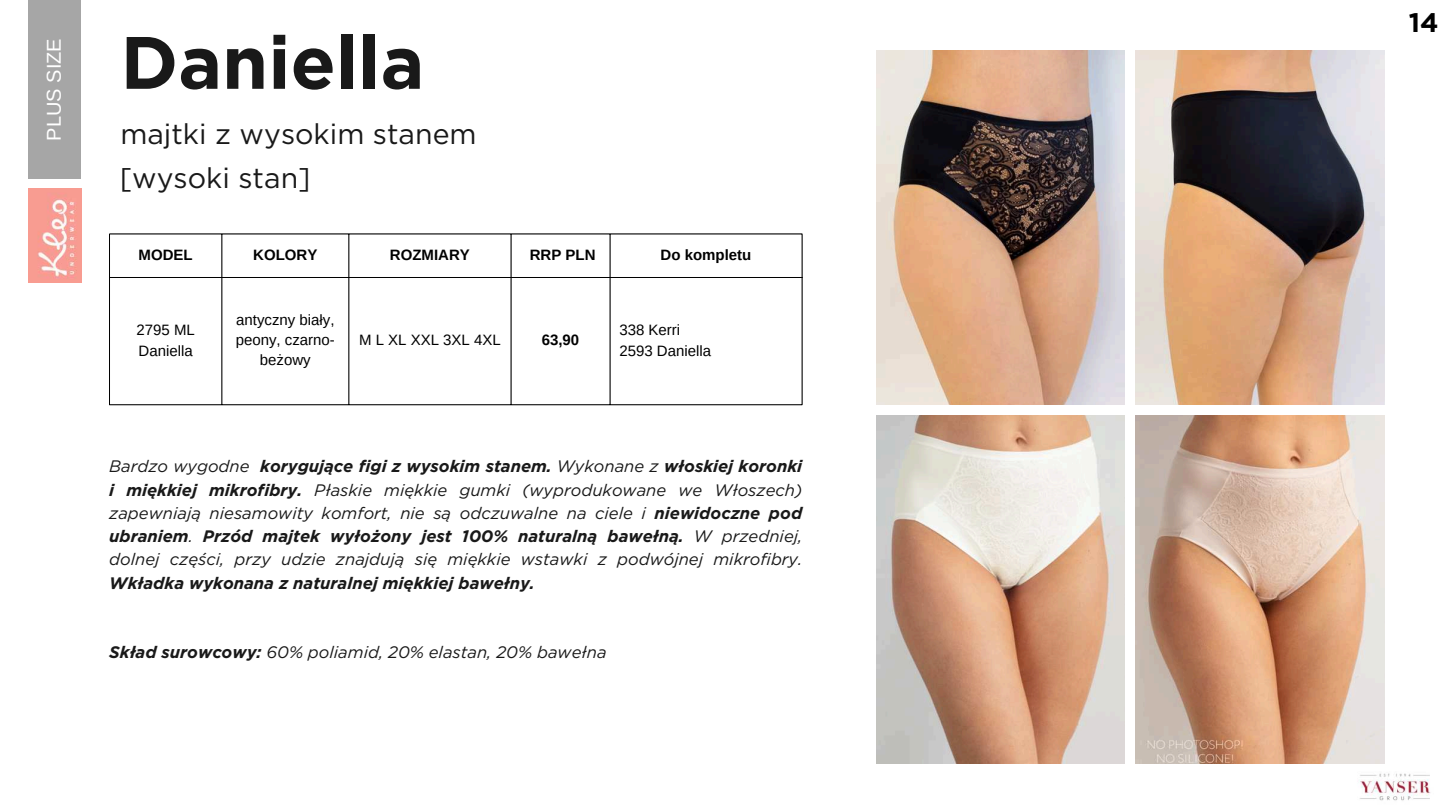
<style>
.page{position:relative;width:1440px;height:810px;background:#fff}
.page>*{position:absolute;margin:0;border:0;box-sizing:border-box;transform-origin:0 0}
.t1{font:700 74px "Gotham";color:#191919}
.t2{font:28.5px "Gotham";color:#191919}
.t3{font:700 26.8px "Gotham";color:#000}
.t4{font:20px "Arimo";color:#fff}
.t5{font:italic 16.6px/23.2px "Gotham";color:#191919;text-align:justify}
.t6{font:italic 700 16.6px "Gotham";color:#191919}
.t7{font:15px/20.2px "Arimo";color:#000}
.t8{font:700 15px "Arimo";color:#000}
.s1{font-weight:700}
</style>
<div class="page">
<hr style="left:109px;top:234px;width:1px;height:171px;background:#000">
<hr style="left:222px;top:234px;width:1px;height:171px;background:#000">
<hr style="left:349px;top:234px;width:1px;height:171px;background:#000">
<hr style="left:511px;top:234px;width:1px;height:171px;background:#000">
<hr style="left:610px;top:234px;width:1px;height:171px;background:#000">
<hr style="left:802px;top:234px;width:1px;height:171px;background:#000">
<hr style="left:109px;top:234px;width:693px;height:1px;background:#000">
<hr style="left:109px;top:277px;width:693px;height:1px;background:#000">
<hr style="left:109px;top:405px;width:693px;height:1px;background:#000">
<div style="left:29px;top:0;width:52px;height:179px;background:#a6a6a6"></div>
<img style="left:1359px;top:773px;width:72px;height:28px">
<img style="left:29px;top:188px;width:52px;height:94px">
<img style="left:876px;top:50px;width:248px;height:355px">
<img style="left:1136px;top:50px;width:248px;height:355px">
<img style="left:876px;top:415px;width:248px;height:349px">
<img style="left:1136px;top:415px;width:248px;height:349px">
<p class="t4" style="left:41px;top:141px;width:104px;rotate:-90deg">PLUS SIZE</p>
<h1 class="t1" style="left:120px;top:14px;width:305px">Daniella</h1>
<h2 class="t2" style="left:120px;top:115px;width:358px">majtki z wysokim stanem</h2>
<h2 class="t2" style="left:120px;top:160px;width:193px">[wysoki stan]</h2>
<p class="t8" style="left:139px;top:245px;width:56px">MODEL</p>
<p class="t8" style="left:253px;top:245px;width:66px">KOLORY</p>
<p class="t8" style="left:390px;top:244px;width:81px">ROZMIARY</p>
<p class="t8" style="left:530px;top:245px;width:67px">RRP PLN</p>
<p class="t8" style="left:661px;top:245px;width:92px">Do kompletu</p>
<p class="t7" style="left:137px;top:320px;width:60px">2795 ML<br>Daniella</p>
<p class="t7" style="left:236px;top:310px;width:101px;text-align:center">antyczny biały, peony, czarno&shy;beżowy</p>
<p class="t7" style="left:359px;top:330px;width:143px">M L XL XXL 3XL 4XL</p>
<p class="t8" style="left:542px;top:330px;width:39px">63,90</p>
<p class="t7" style="left:619px;top:320px;width:93px">338 Kerri<br>2593 Daniella</p>
<p class="t5" style="left:109px;top:455px;width:695px">Bardzo wygodne <span class="s1">korygujące figi z wysokim stanem.</span> Wykonane z <span class="s1">włoskiej koronki i miękkiej mikrofibry.</span> Płaskie miękkie gumki (wyprodukowane we Włoszech) zapewniają niesamowity komfort, nie są odczuwalne na ciele i <span class="s1">niewidoczne pod ubraniem</span>. <span class="s1">Przód majtek wyłożony jest 100% naturalną bawełną.</span> W przedniej, dolnej części, przy udzie znajdują się miękkie wstawki z podwójnej mikrofibry.</p>
<p class="t6" style="left:109px;top:572px;width:427px">Wkładka wykonana z naturalnej miękkiej bawełny.</p>
<p class="t5" style="left:109px;top:641px;width:499px"><span class="s1">Skład surowcowy:</span> 60% poliamid, 20% elastan, 20% bawełna</p>
<h3 class="t3" style="left:1409px;top:5px;width:31px">14</h3>
</div>
